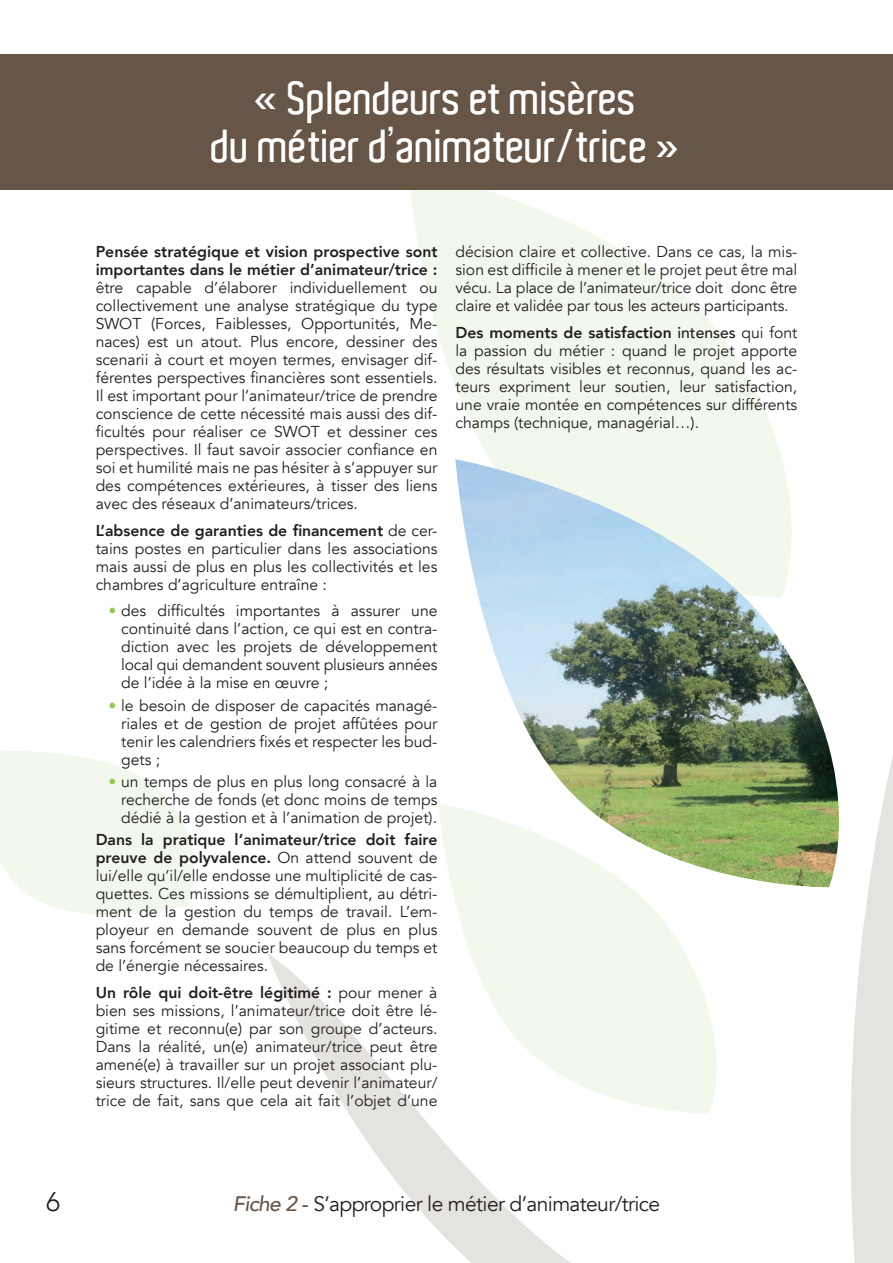
<style>
.page{position:relative;width:893px;height:1263px;background:#fff}
.page>*{position:absolute;margin:0;border:0;box-sizing:border-box;transform-origin:0 0}
.titres{font:600 45px/48px "Aldo";letter-spacing:-.01em;color:#fff;text-align:center}
.Style_de_paragraphe{font:300 27px "Avenir";color:#231f20}
.TEXTE_FIN{font:21px "Avenir";letter-spacing:-.03em;color:#231f20}
.TEXTE_FIN-2{font:15.75px/18px "Avenir";color:#231f20;text-align:justify}
.texte_retrait{font:15.75px/18px "Avenir";color:#231f20;text-align:justify}
.s1{font-weight:800}
.s2{color:#91c955}
.s3{font-weight:500}
.s4{font-weight:500;font-style:italic;color:#675547}
</style>
<div class="page">
<svg style="left:824px;top:189px;width:69px;height:1074px"></svg>
<svg style="left:267px;top:953px;width:303px;height:310px"></svg>
<svg style="left:408px;top:189px;width:416px;height:270px;fill:#f2f8ec"></svg>
<svg style="left:439px;top:804px;width:278px;height:311px;fill:#f2f8ec"></svg>
<svg style="left:0;top:751px;width:194px;height:164px"></svg>
<div style="left:0;top:54px;width:893px;height:135px;background:#675547"></div>
<img style="left:455px;top:459px;width:416px;height:430px">
<p class="titres" style="left:211px;top:74px;width:472px">« Splendeurs et misères<br>du métier d’animateur/trice »</p>
<p class="TEXTE_FIN-2" style="left:96px;top:243px;width:343px"><span class="s1">Pensée stratégique et vision prospective sont importantes dans le métier d’animateur/trice : </span>être capable d’élaborer individuellement ou collectivement une analyse stratégique du type SWOT (Forces, Faiblesses, Opportunités, Me&shy;naces) est un atout. Plus encore, dessiner des scenarii à court et moyen termes, envisager dif&shy;férentes perspectives financières sont essentiels.<br>Il est important pour l’animateur/trice de prendre conscience de cette nécessité mais aussi des dif&shy;ficultés pour réaliser ce SWOT et dessiner ces perspectives. Il faut savoir associer confiance en soi et humilité mais ne pas hésiter à s’appuyer sur des compétences extérieures, à tisser des liens avec des réseaux d’animateurs/trices.</p>
<p class="TEXTE_FIN-2" style="left:96px;top:522px;width:343px"><span class="s1">L’absence de garanties de financement</span> de cer&shy;tains postes en particulier dans les associations mais aussi de plus en plus les collectivités et les chambres d’agriculture entraîne :</p>
<p class="texte_retrait" style="left:121px;top:602px;width:318px;text-indent:-13px"><span class="s2">•</span> des difficultés importantes à assurer une continuité dans l’action, ce qui est en contra&shy;diction avec les projets de développement local qui demandent souvent plusieurs années de l’idée à la mise en œuvre ;</p>
<p class="texte_retrait" style="left:121px;top:696px;width:318px;text-indent:-13px"><span class="s2">•</span> le besoin de disposer de capacités managé&shy;riales et de gestion de projet affûtées pour tenir les calendriers fixés et respecter les bud&shy;gets ;</p>
<p class="texte_retrait" style="left:121px;top:773px;width:318px;text-indent:-13px"><span class="s2">•</span> un temps de plus en plus long consacré à la recherche de fonds (et donc moins de temps dédié à la gestion et à l’animation de projet).</p>
<p class="TEXTE_FIN-2" style="left:96px;top:831px;width:343px"><span class="s1">Dans la pratique l’animateur/trice doit faire preuve de polyvalence.</span> On attend souvent de lui/elle qu’il/elle endosse une multiplicité de cas&shy;quettes. Ces missions se démultiplient, au détri&shy;ment de la gestion du temps de travail. L’em&shy;ployeur en demande souvent de plus en plus sans forcément se soucier beaucoup du temps et de l’énergie nécessaires.</p>
<p class="TEXTE_FIN-2" style="left:96px;top:983px;width:343px"><span class="s1">Un rôle qui doit-être légitimé :</span> pour mener à bien ses missions, l’animateur/trice doit être lé&shy;gitime et reconnu(e) par son groupe d’acteurs.<br>Dans la réalité, un(e) animateur/trice peut être amené(e) à travailler sur un projet associant plu&shy;sieurs structures. Il/elle peut devenir l’animateur/ trice de fait, sans que cela ait fait l’objet d’une</p>
<p class="TEXTE_FIN-2" style="left:455px;top:243px;width:343px">décision claire et collective. Dans ce cas, la mis&shy;sion est difficile à mener et le projet peut être mal vécu. La place de l’animateur/trice doit donc être claire et validée par tous les acteurs participants.</p>
<p class="TEXTE_FIN-2" style="left:455px;top:324px;width:343px"><span class="s1">Des moments de satisfaction</span> <span class="s3">intenses</span> qui font la passion du métier : quand le projet apporte des résultats visibles et reconnus, quand les ac&shy;teurs expriment leur soutien, leur satisfaction, une vraie montée en compétences sur différents champs (technique, managérial…).</p>
<p class="Style_de_paragraphe" style="left:46px;top:1186px;width:16px">6</p>
<p class="TEXTE_FIN" style="left:233px;top:1192px;width:429px"><span class="s4">Fiche 2</span> - S’approprier le métier d’animateur/trice</p>
</div>
